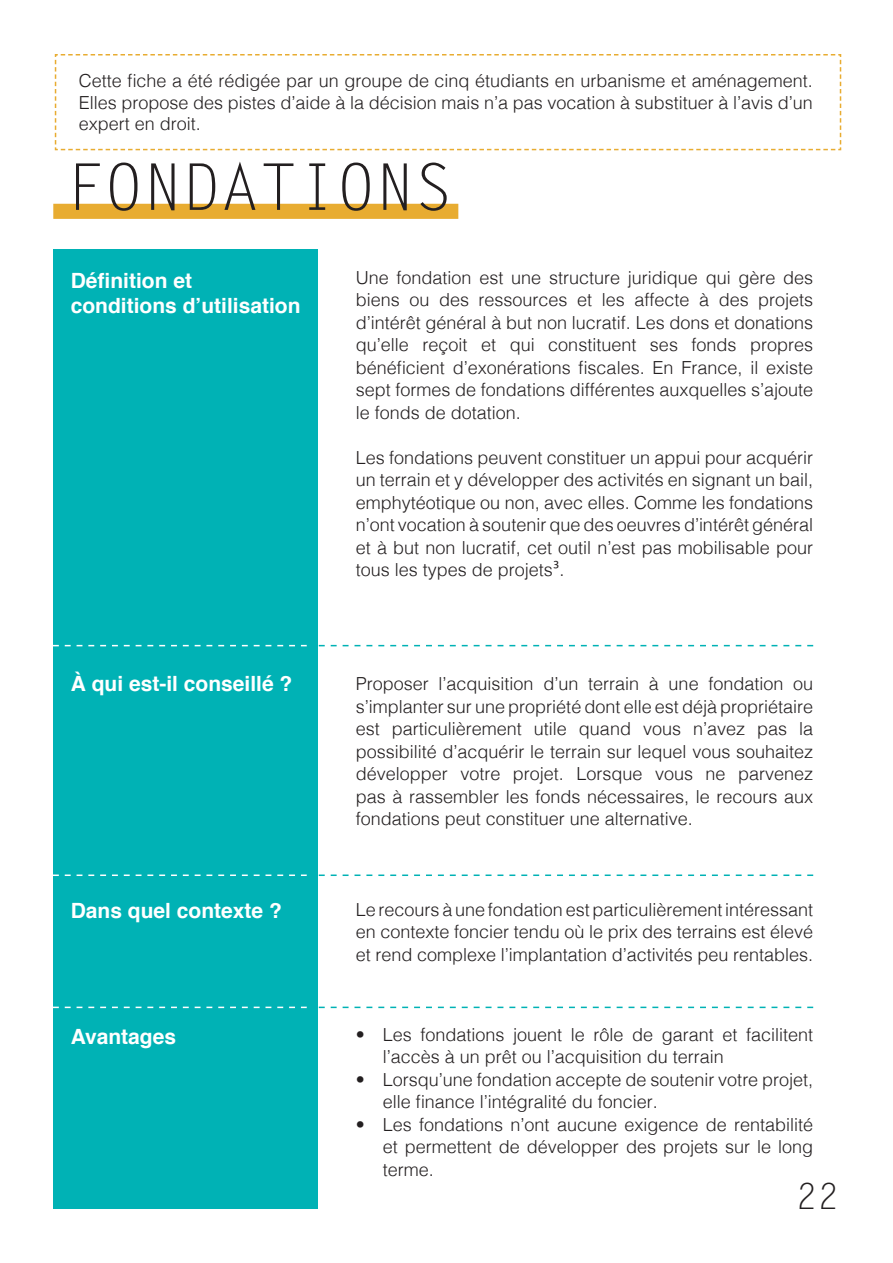
<style>
.page{position:relative;width:893px;height:1263px;background:#fff}
.page>*{position:absolute;margin:0;border:0;box-sizing:border-box;transform-origin:0 0}
.t1{font:64.5px "Letter Gothic Std";color:#231f20}
.t2{font:36px "Letter Gothic Std";color:#231f20}
.t3{font:700 21px/25.2px "Helvetica";color:#fff}
.t4{font:300 18px/22.5px "Helvetica";color:#231f20;text-align:justify}
.s1{font-family:"Segoe UI";font-weight:400}
</style>
<div class="page">
<div style="left:53px;top:204px;width:405px;height:15px;background:#e8ac31;border:2px solid #e8ac31"></div>
<div style="left:54px;top:250px;width:264px;height:959px;background:#00b2b5"></div>
<svg style="left:54px;top:645px;width:759px;height:1px"></svg>
<svg style="left:53px;top:874px;width:760px;height:2px"></svg>
<svg style="left:54px;top:1007px;width:759px;height:1px"></svg>
<svg style="left:54px;top:54px;width:788px;height:97px"></svg>
<p class="t4" style="left:79px;top:68px;width:735px;line-height:21.6px">Cette fiche a été rédigée par un groupe de cinq étudiants en urbanisme et aménagement.<br>Elles propose des pistes d’aide à la décision mais n’a pas vocation à substituer à l’avis d’un expert en droit.</p>
<p class="t1" style="left:66px;top:150px;width:388px">FONDATIONS</p>
<p class="t3" style="left:71px;top:268px;width:231px">Définition et conditions d’utilisation</p>
<p class="t4" style="left:356px;top:265px;width:459px">Une fondation est une structure juridique qui gère des biens ou des ressources et les affecte à des projets d’intérêt général à but non lucratif. Les dons et donations qu’elle reçoit et qui constituent ses fonds propres bénéficient d’exonérations fiscales. En France, il existe sept formes de fondations différentes auxquelles s’ajoute le fonds de dotation.</p>
<p class="t4" style="left:356px;top:445px;width:459px">Les fondations peuvent constituer un appui pour acquérir un terrain et y développer des activités en signant un bail, emphytéotique ou non, avec elles. Comme les fondations n’ont vocation à soutenir que des oeuvres d’intérêt général et à but non lucratif, cet outil n’est pas mobilisable pour tous les types de projets<span class="s1">³</span>.</p>
<p class="t3" style="left:71px;top:671px;width:223px">À qui est-il conseillé ?</p>
<p class="t4" style="left:356px;top:671px;width:459px">Proposer l’acquisition d’un terrain à une fondation ou s’implanter sur une propriété dont elle est déjà propriétaire est particulièrement utile quand vous n’avez pas la possibilité d’acquérir le terrain sur lequel vous souhaitez développer votre projet. Lorsque vous ne parvenez pas à rassembler les fonds nécessaires, le recours aux fondations peut constituer une alternative.</p>
<p class="t3" style="left:71px;top:898px;width:213px">Dans quel contexte ?</p>
<p class="t4" style="left:356px;top:897px;width:459px">Le recours à une fondation est particulièrement intéressant en contexte foncier tendu où le prix des terrains est élevé et rend complexe l’implantation d’activités peu rentables.</p>
<p class="t3" style="left:71px;top:1024px;width:107px">Avantages</p>
<p class="t4" style="left:383px;top:1022px;width:432px;text-indent:-27px">• Les fondations jouent le rôle de garant et facilitent l’accès à un prêt ou l’acquisition du terrain</p>
<p class="t4" style="left:383px;top:1067px;width:432px;text-indent:-27px">• Lorsqu’une fondation accepte de soutenir votre projet, elle finance l’intégralité du foncier.</p>
<p class="t4" style="left:383px;top:1112px;width:432px;text-indent:-27px">• Les fondations n’ont aucune exigence de rentabilité et permettent de développer des projets sur le long terme.</p>
<h2 class="t2" style="left:796px;top:1175px;width:45px">22</h2>
</div>
